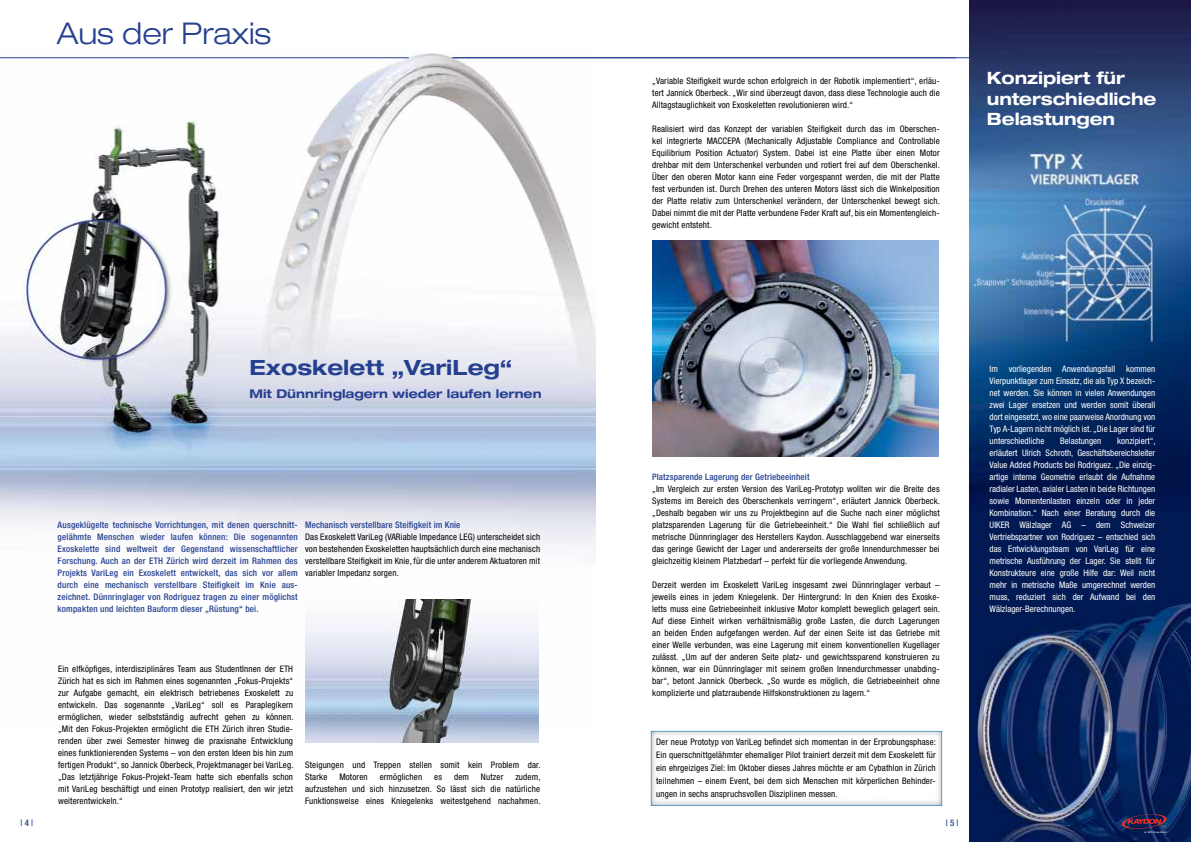
<style>
.page{position:relative;width:1191px;height:842px;background:#fff}
.page>*{position:absolute;margin:0;border:0;box-sizing:border-box;transform-origin:0 0}
.t1{font:300 expanded 30px "Helvetica Neue LT";color:#25408f}
.t2{font:700 expanded 21px "Helvetica Neue LT";color:#25408f}
.t3{font:700 expanded 17px/20.4px "Helvetica Neue LT";letter-spacing:-.005em;color:#fff}
.t4{font:700 expanded 12px "Helvetica Neue LT";color:#25408f}
.t5{font:condensed 9px/12px "Helvetica Neue LT";letter-spacing:.015em;color:#000;text-align:justify}
.t6{font:condensed 9px/12px "Helvetica Neue LT";color:#fff;text-align:justify}
.t7{font:500 condensed 9px/12px "Helvetica Neue LT";letter-spacing:.015em;color:#25408f;text-align:justify}
</style>
<div class="page">
<img style="left:0;top:53px;width:595px;height:547px">
<hr style="left:452px;top:57px;width:739px;height:1px;background:#25408f">
<img style="left:969px;top:0;width:222px;height:842px">
<svg style="left:1121px;top:814px;width:46px;height:19px"></svg>
<img style="left:652px;top:240px;width:286px;height:216px">
<hr style="left:0;top:57px;width:409px;height:1px;background:#25408f">
<img style="left:305px;top:600px;width:234px;height:142px">
<img style="left:651px;top:731px;width:291px;height:75px">
<h1 class="t1" style="left:57px;top:15px;width:216px">Aus der Praxis</h1>
<p class="t5" style="left:652px;top:75px;width:289px">„Variable Steifigkeit wurde schon erfolgreich in der Robotik implementiert“, erläu&shy;tert Jannick Oberbeck. „Wir sind überzeugt davon, dass diese Technologie auch die Alltagstauglichkeit von Exoskeletten revolutionieren wird.“</p>
<p class="t5" style="left:652px;top:123px;width:289px">Realisiert wird das Konzept der variablen Steifigkeit durch das im Oberschen&shy;kel integrierte MACCEPA (Mechanically Adjustable Compliance and Controllable Equilibrium Position Actuator) System. Dabei ist eine Platte über einen Motor drehbar mit dem Unterschenkel verbunden und rotiert frei auf dem Oberschenkel.<br>Über den oberen Motor kann eine Feder vorgespannt werden, die mit der Platte fest verbunden ist. Durch Drehen des unteren Motors lässt sich die Winkelposition der Platte relativ zum Unterschenkel verändern, der Unterschenkel bewegt sich.<br>Dabei nimmt die mit der Platte verbundene Feder Kraft auf, bis ein Momentengleich&shy;gewicht entsteht.</p>
<h3 class="t3" style="left:986px;top:68px;width:171px">Konzipiert für unterschiedliche<br>Belastungen</h3>
<h2 class="t2" style="left:249px;top:354px;width:264px">Exoskelett „VariLeg“</h2>
<h3 class="t4" style="left:249px;top:386px;width:293px">Mit Dünnringlagern wieder laufen lernen</h3>
<p class="t7" style="left:58px;top:519px;width:242px">Ausgeklügelte technische Vorrichtungen, mit denen querschnitt&shy;gelähmte Menschen wieder laufen können: Die sogenannten Exoskelette sind weltweit der Gegenstand wissenschaftlicher Forschung. Auch an der ETH Zürich wird derzeit im Rahmen des Projekts VariLeg ein Exoskelett entwickelt, das sich vor allem durch eine mechanisch verstellbare Steifigkeit im Knie aus&shy;zeichnet. Dünnringlager von Rodriguez tragen zu einer möglichst kompakten und leichten Bauform dieser „Rüstung“ bei.</p>
<p class="t7" style="left:305px;top:519px;width:157px">Mechanisch verstellbare Steifigkeit im Knie</p>
<p class="t5" style="left:305px;top:531px;width:236px">Das Exoskelett VariLeg (VARiable Impedance LEG) unterscheidet sich von bestehenden Exoskeletten hauptsächlich durch eine mechanisch verstellbare Steifigkeit im Knie, für die unter anderem Aktuatoren mit variabler Impedanz sorgen.</p>
<p class="t5" style="left:58px;top:663px;width:237px">Ein elfköpfiges, interdisziplinäres Team aus StudentInnen der ETH Zürich hat es sich im Rahmen eines sogenannten „Fokus-Projekts“ zur Aufgabe gemacht, ein elektrisch betriebenes Exoskelett zu entwickeln. Das sogenannte „VariLeg“ soll es Paraplegikern ermöglichen, wieder selbstständig aufrecht gehen zu können. „Mit den Fokus-Projekten ermöglicht die ETH Zürich ihren Studie&shy;renden über zwei Semester hinweg die praxisnahe Entwicklung eines funktionierenden Systems – von den ersten Ideen bis hin zum fertigen Produkt“, so Jannick Oberbeck, Projektmanager bei VariLeg. „Das letztjährige Fokus-Projekt-Team hatte sich ebenfalls schon mit VariLeg beschäftigt und einen Prototyp realisiert, den wir jetzt weiterentwickeln.“</p>
<p class="t5" style="left:305px;top:759px;width:237px">Steigungen und Treppen stellen somit kein Problem dar.<br>Starke</p>
<p class="t5" style="left:339px;top:771px;width:30px">Motoren</p>
<p class="t5" style="left:380px;top:771px;width:44px">ermöglichen</p>
<p class="t5" style="left:434px;top:771px;width:9px">es</p>
<p class="t5" style="left:454px;top:771px;width:16px">dem</p>
<p class="t5" style="left:481px;top:771px;width:24px">Nutzer</p>
<p class="t5" style="left:305px;top:771px;width:237px;text-indent:210px">zudem, aufzustehen und sich hinzusetzen. So lässt sich die natürliche Funktionsweise eines Kniegelenks weitestgehend nachahmen.</p>
<p class="t7" style="left:652px;top:471px;width:159px">Platzsparende Lagerung der Getriebeeinheit</p>
<p class="t5" style="left:652px;top:483px;width:289px">„Im Vergleich zur ersten Version des VariLeg-Prototyp wollten wir die Breite des Systems im Bereich des Oberschenkels verringern“, erläutert Jannick Oberbeck. „Deshalb begaben wir uns zu Projektbeginn auf die Suche nach einer möglichst platzsparenden Lagerung für die Getriebeeinheit.“ Die Wahl fiel schließlich auf metrische Dünnringlager des Herstellers Kaydon. Ausschlaggebend war einerseits das geringe Gewicht der Lager und andererseits der große Innendurchmesser bei gleichzeitig kleinem Platzbedarf – perfekt für die vorliegende Anwendung.</p>
<p class="t5" style="left:652px;top:579px;width:289px">Derzeit werden im Exoskelett VariLeg insgesamt zwei Dünnringlager verbaut – jeweils eines in jedem Kniegelenk. Der Hintergrund: In den Knien des Exoske&shy;letts muss eine Getriebeeinheit inklusive Motor komplett beweglich gelagert sein.<br>Auf diese Einheit wirken verhältnismäßig große Lasten, die durch Lagerungen an beiden Enden aufgefangen werden. Auf der einen Seite ist das Getriebe mit einer Welle verbunden, was eine Lagerung mit einem konventionellen Kugellager zulässt. „Um auf der anderen Seite platz- und gewichtssparend konstruieren zu können, war ein Dünnringlager mit seinem großen Innendurchmesser unabding&shy;bar“, betont Jannick Oberbeck. „So wurde es möglich, die Getriebeeinheit ohne komplizierte und platzraubende Hilfskonstruktionen zu lagern.“</p>
<p class="t5" style="left:656px;top:735px;width:281px;line-height:13px">Der neue Prototyp von VariLeg befindet sich momentan in der Erprobungsphase:<br>Ein querschnittgelähmter ehemaliger Pilot trainiert derzeit mit dem Exoskelett für ein ehrgeiziges Ziel: Im Oktober dieses Jahres möchte er am Cybathlon in Zürich teilnehmen – einem Event, bei dem sich Menschen mit körperlichen Behinder&shy;ungen in sechs anspruchsvollen Disziplinen messen.</p>
<p class="t7" style="left:21px;top:817px;width:14px">| 4 |</p>
<p class="t7" style="left:946px;top:817px;width:14px">| 5 |</p>
<p class="t6" style="left:989px;top:363px;width:167px">Im vorliegenden Anwendungsfall kommen Vierpunktlager zum Einsatz, die als Typ X bezeich&shy;net werden. Sie können in vielen Anwendungen zwei Lager ersetzen und werden somit überall dort eingesetzt, wo eine paarweise Anordnung von Typ A-Lagern nicht möglich ist. „Die Lager sind für unterschiedliche</p>
<p class="t6" style="left:989px;top:435px;width:167px;text-indent:128px">konzipiert“, erläutert Ulrich Schroth, Geschäftsbereichsleiter Value Added Products bei Rodriguez. „Die einzig&shy;artige interne Geometrie erlaubt die Aufnahme radialer Lasten, axialer Lasten in beide Richtungen sowie Momentenlasten einzeln oder in jeder Kombination.“ Nach einer Beratung durch die UIKER Wälzlager AG – dem Schweizer Vertriebspartner von Rodriguez – entschied sich das Entwicklungsteam von VariLeg für eine metrische Ausführung der Lager. Sie stellt für Konstrukteure eine große Hilfe dar: Weil nicht mehr in metrische Maße umgerechnet werden muss, reduziert sich der Aufwand bei den Wälzlager-Berechnungen.</p>
<p class="t6" style="left:1060px;top:435px;width:43px">Belastungen</p>
</div>
